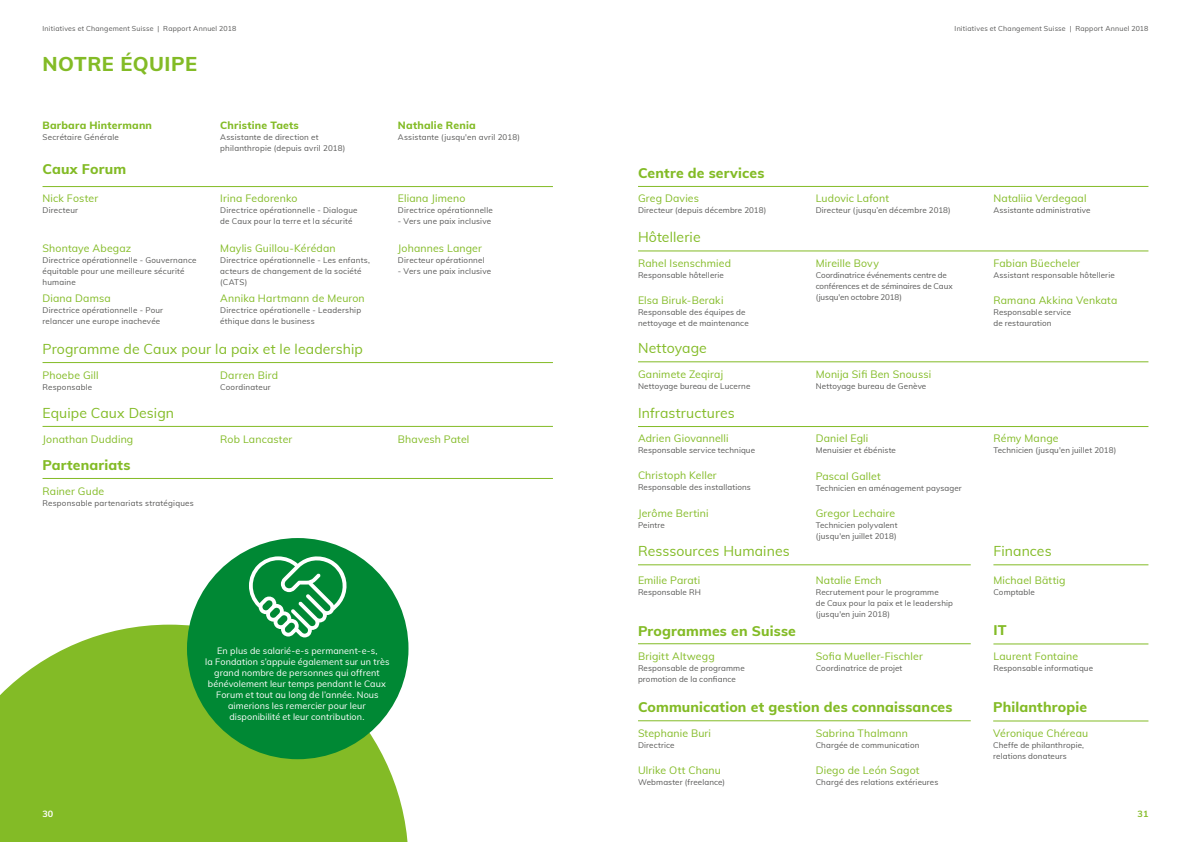
<style>
.page{position:relative;width:1191px;height:842px;background:#fff}
.page>*{position:absolute;margin:0;border:0;box-sizing:border-box;transform-origin:0 0}
.t1{font:800 20px "Muli";letter-spacing:.02em;color:#83bb26}
.t2{font:14px "Muli";letter-spacing:.005em;color:#83bb26}
.t3{font:800 14px "Muli";letter-spacing:.01em;color:#83bb26}
.t4{font:10.5px "Muli";letter-spacing:.015em;color:#83bb26}
.t5{font:800 10.5px "Muli";letter-spacing:.02em;color:#83bb26}
.t6{font:9px/11px "Muli";letter-spacing:.01em;color:#fff;text-align:center}
.t7{font:700 9px "Muli";color:#fff}
.t8{font:700 9px "Muli";color:#83bb26}
.t9{font:8px/11px "Muli";letter-spacing:.02em;color:#575756}
.t10{font:8px/11px "Muli";letter-spacing:-.005em;color:#575756}
.t11{font:7px "Muli";letter-spacing:.03em;color:#575756}
</style>
<div class="page">
<svg style="left:0;top:625px;width:408px;height:217px;fill:#83bb26"></svg>
<hr style="left:43px;top:186px;width:510px;height:1px;background:#83bb26">
<hr style="left:43px;top:362px;width:510px;height:1px;background:#83bb26">
<hr style="left:43px;top:426px;width:510px;height:1px;background:#83bb26">
<hr style="left:638px;top:186px;width:510px;height:1px;background:#83bb26">
<hr style="left:638px;top:251px;width:510px;height:1px;background:#83bb26">
<hr style="left:638px;top:362px;width:510px;height:1px;background:#83bb26">
<hr style="left:638px;top:426px;width:510px;height:1px;background:#83bb26">
<hr style="left:638px;top:643px;width:332px;height:1px;background:#83bb26">
<hr style="left:638px;top:720px;width:332px;height:1px;background:#83bb26">
<hr style="left:638px;top:565px;width:332px;height:1px;background:#83bb26">
<hr style="left:993px;top:644px;width:155px;height:1px;background:#83bb26">
<hr style="left:993px;top:721px;width:155px;height:1px;background:#83bb26">
<hr style="left:993px;top:565px;width:155px;height:1px;background:#83bb26">
<hr style="left:43px;top:478px;width:510px;height:1px;background:#83bb26">
<div style="left:187px;top:538px;width:221px;height:221px;background:#008834;border-radius:50%"></div>
<svg style="left:249px;top:556px;width:98px;height:81px"></svg>
<p class="t11" style="left:43px;top:23px;width:195px">Initiatives et Changement Suisse | Rapport Annuel 2018</p>
<p class="t11" style="left:954px;top:23px;width:195px">Initiatives et Changement Suisse | Rapport Annuel 2018</p>
<h1 class="t1" style="left:43px;top:49px;width:156px">NOTRE ÉQUIPE</h1>
<h3 class="t5" style="left:43px;top:117px;width:111px">Barbara Hintermann</h3>
<p class="t9" style="left:43px;top:131px;width:78px">Secrétaire Générale</p>
<h2 class="t3" style="left:43px;top:159px;width:85px">Caux Forum</h2>
<h3 class="t4" style="left:43px;top:191px;width:57px">Nick Foster</h3>
<p class="t9" style="left:43px;top:205px;width:37px">Directeur</p>
<h3 class="t4" style="left:43px;top:241px;width:90px">Shontaye Abegaz</h3>
<p class="t9" style="left:43px;top:254px;width:156px">Directrice opérationnelle - Gouvernance équitable pour une meilleure sécurité humaine</p>
<h3 class="t4" style="left:43px;top:290px;width:70px">Diana Damsa</h3>
<p class="t9" style="left:43px;top:304px;width:122px">Directrice opérationnelle - Pour relancer une europe inachevée</p>
<h3 class="t5" style="left:220px;top:117px;width:80px">Christine Taets</h3>
<p class="t9" style="left:220px;top:131px;width:127px">Assistante de direction et philanthropie (depuis avril 2018)</p>
<h3 class="t4" style="left:220px;top:191px;width:79px">Irina Fedorenko</h3>
<p class="t9" style="left:220px;top:205px;width:139px">Directrice opérationnelle - Dialogue de Caux pour la terre et la sécurité</p>
<h3 class="t4" style="left:220px;top:241px;width:117px">Maylis Guillou-Kérédan</h3>
<p class="t9" style="left:220px;top:254px;width:151px">Directrice opérationnelle - Les enfants, acteurs de changement de la société (CATS)</p>
<h3 class="t4" style="left:220px;top:290px;width:146px">Annika Hartmann de Meuron</h3>
<p class="t9" style="left:220px;top:304px;width:142px">Directrice opérationelle - Leadership éthique dans le business</p>
<h2 class="t2" style="left:43px;top:339px;width:322px">Programme de Caux pour la paix et le leadership</h2>
<h3 class="t4" style="left:43px;top:367px;width:58px">Phoebe Gill</h3>
<p class="t9" style="left:43px;top:381px;width:51px">Responsable</p>
<h2 class="t2" style="left:43px;top:403px;width:133px">Equipe Caux Design</h2>
<h3 class="t4" style="left:220px;top:367px;width:59px">Darren Bird</h3>
<p class="t9" style="left:220px;top:381px;width:52px">Coordinateur</p>
<h3 class="t5" style="left:398px;top:117px;width:79px">Nathalie Renia</h3>
<p class="t9" style="left:398px;top:131px;width:123px">Assistante (jusqu'en avril 2018)</p>
<h3 class="t4" style="left:398px;top:191px;width:69px">Eliana Jimeno</h3>
<p class="t9" style="left:398px;top:205px;width:96px">Directrice opérationnelle</p>
<p class="t9" style="left:398px;top:216px;width:95px">- Vers une paix inclusive</p>
<h3 class="t4" style="left:398px;top:241px;width:86px">Johannes Langer</h3>
<p class="t9" style="left:398px;top:254px;width:88px">Directeur opérationnel</p>
<p class="t9" style="left:398px;top:265px;width:95px">- Vers une paix inclusive</p>
<h3 class="t4" style="left:43px;top:431px;width:92px">Jonathan Dudding</h3>
<h3 class="t4" style="left:220px;top:431px;width:74px">Rob Lancaster</h3>
<h3 class="t4" style="left:398px;top:431px;width:73px">Bhavesh Patel</h3>
<h2 class="t3" style="left:43px;top:455px;width:89px">Partenariats</h2>
<h3 class="t4" style="left:43px;top:483px;width:63px">Rainer Gude</h3>
<p class="t9" style="left:43px;top:497px;width:153px">Responsable partenariats stratégiques</p>
<p class="t6" style="left:205px;top:645px;width:186px">En plus de salarié-e-s permanent-e-s,<br>la Fondation s’appuie également sur un très grand nombre de personnes qui offrent bénévolement leur temps pendant le Caux Forum et tout au long de l’année. Nous aimerions les remercier pour leur disponibilité et leur contribution.</p>
<h2 class="t3" style="left:638px;top:163px;width:128px">Centre de services</h2>
<h3 class="t4" style="left:638px;top:191px;width:63px">Greg Davies</h3>
<p class="t9" style="left:638px;top:204px;width:130px">Directeur (depuis décembre 2018)</p>
<h2 class="t2" style="left:638px;top:227px;width:64px">Hôtellerie</h2>
<h3 class="t4" style="left:638px;top:256px;width:94px">Rahel Isenschmied</h3>
<p class="t9" style="left:638px;top:269px;width:87px">Responsable hôtellerie</p>
<h3 class="t4" style="left:638px;top:293px;width:87px">Elsa Biruk-Beraki</h3>
<p class="t9" style="left:638px;top:306px;width:112px">Responsable des équipes de nettoyage et de maintenance</p>
<h2 class="t2" style="left:638px;top:338px;width:70px">Nettoyage</h2>
<h3 class="t4" style="left:638px;top:367px;width:87px">Ganimete Zeqiraj</h3>
<p class="t9" style="left:638px;top:380px;width:114px">Nettoyage bureau de Lucerne</p>
<h2 class="t2" style="left:638px;top:402px;width:98px">Infrastructures</h2>
<h3 class="t4" style="left:638px;top:431px;width:92px">Adrien Giovannelli</h3>
<p class="t9" style="left:638px;top:445px;width:119px">Responsable service technique</p>
<h3 class="t4" style="left:638px;top:468px;width:80px">Christoph Keller</h3>
<p class="t9" style="left:638px;top:482px;width:114px">Responsable des installations</p>
<h3 class="t4" style="left:638px;top:505px;width:72px">Jerôme Bertini</h3>
<p class="t9" style="left:638px;top:519px;width:28px">Peintre</p>
<h2 class="t2" style="left:638px;top:541px;width:153px">Resssources Humaines</h2>
<h3 class="t4" style="left:638px;top:572px;width:64px">Emilie Parati</h3>
<p class="t9" style="left:638px;top:586px;width:64px">Responsable RH</p>
<h2 class="t3" style="left:638px;top:620px;width:159px">Programmes en Suisse</h2>
<h3 class="t4" style="left:638px;top:649px;width:78px">Brigitt Altwegg</h3>
<p class="t9" style="left:638px;top:662px;width:108px">Responsable de programme promotion de la confiance</p>
<h3 class="t4" style="left:815px;top:191px;width:75px">Ludovic Lafont</h3>
<p class="t9" style="left:815px;top:204px;width:137px">Directeur (jusqu’en décembre 2018)</p>
<h3 class="t4" style="left:815px;top:256px;width:65px">Mireille Bovy</h3>
<p class="t10" style="left:815px;top:269px;width:138px">Coordinatrice événements centre de conférences et de séminaires de Caux (jusqu'en octobre 2018)</p>
<h3 class="t4" style="left:815px;top:367px;width:117px">Monija Sifi Ben Snoussi</h3>
<p class="t9" style="left:815px;top:380px;width:112px">Nettoyage bureau de Genève</p>
<h3 class="t4" style="left:815px;top:431px;width:54px">Daniel Egli</h3>
<p class="t9" style="left:815px;top:445px;width:82px">Menuisier et ébéniste</p>
<h3 class="t4" style="left:815px;top:468px;width:66px">Pascal Gallet</h3>
<p class="t9" style="left:815px;top:482px;width:147px">Technicien en aménagement paysager</p>
<h3 class="t4" style="left:815px;top:505px;width:81px">Gregor Lechaire</h3>
<p class="t9" style="left:815px;top:519px;width:83px">Technicien polyvalent (jusqu'en juillet 2018)</p>
<h3 class="t4" style="left:815px;top:572px;width:67px">Natalie Emch</h3>
<p class="t9" style="left:815px;top:586px;width:139px">Recrutement pour le programme<br>de Caux pour la paix et le leadership (jusqu'en juin 2018)</p>
<h3 class="t4" style="left:815px;top:649px;width:109px">Sofia Mueller-Fischler</h3>
<p class="t9" style="left:815px;top:662px;width:88px">Coordinatrice de projet</p>
<h2 class="t3" style="left:638px;top:697px;width:316px">Communication et gestion des connaissances</h2>
<h3 class="t4" style="left:638px;top:725px;width:75px">Stephanie Buri</h3>
<p class="t9" style="left:638px;top:739px;width:38px">Directrice</p>
<h3 class="t4" style="left:638px;top:762px;width:84px">Ulrike Ott Chanu</h3>
<p class="t9" style="left:638px;top:776px;width:89px">Webmaster (freelance)</p>
<h3 class="t4" style="left:815px;top:725px;width:94px">Sabrina Thalmann</h3>
<p class="t9" style="left:815px;top:739px;width:105px">Chargée de communication</p>
<h3 class="t4" style="left:815px;top:762px;width:105px">Diego de León Sagot</h3>
<p class="t9" style="left:815px;top:776px;width:124px">Chargé des relations extérieures</p>
<h3 class="t4" style="left:993px;top:191px;width:95px">Nataliia Verdegaal</h3>
<p class="t9" style="left:993px;top:204px;width:99px">Assistante administrative</p>
<h3 class="t4" style="left:993px;top:256px;width:88px">Fabian Büecheler</h3>
<p class="t9" style="left:993px;top:269px;width:123px">Assistant responsable hôtellerie</p>
<h3 class="t4" style="left:993px;top:293px;width:125px">Ramana Akkina Venkata</h3>
<p class="t9" style="left:993px;top:306px;width:79px">Responsable service de restauration</p>
<h3 class="t4" style="left:993px;top:431px;width:67px">Rémy Mange</h3>
<p class="t9" style="left:993px;top:445px;width:124px">Technicien (jusqu'en juillet 2018)</p>
<h2 class="t2" style="left:993px;top:541px;width:60px">Finances</h2>
<h3 class="t4" style="left:993px;top:572px;width:74px">Michael Bättig</h3>
<p class="t9" style="left:993px;top:586px;width:43px">Comptable</p>
<h2 class="t3" style="left:993px;top:620px;width:15px">IT</h2>
<h3 class="t4" style="left:993px;top:649px;width:86px">Laurent Fontaine</h3>
<p class="t9" style="left:993px;top:662px;width:101px">Responsable informatique</p>
<h2 class="t3" style="left:993px;top:697px;width:95px">Philanthropie</h2>
<h3 class="t4" style="left:993px;top:726px;width:97px">Véronique Chéreau</h3>
<p class="t9" style="left:993px;top:739px;width:92px">Cheffe de philanthropie, relations donateurs</p>
<p class="t7" style="left:43px;top:807px;width:12px">30</p>
<p class="t8" style="left:1137px;top:807px;width:12px">31</p>
</div>
